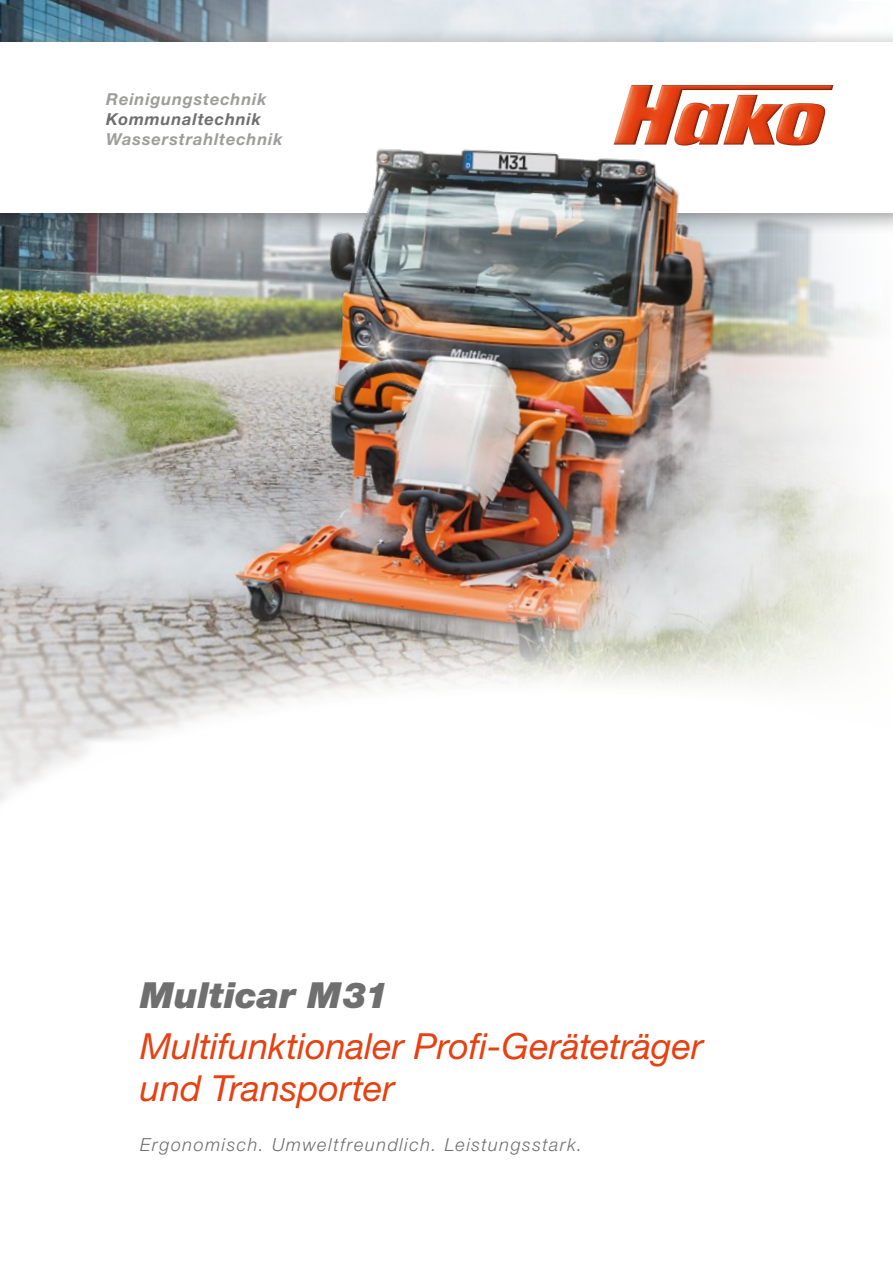
<style>
.page{position:relative;width:893px;height:1263px;background:#fff}
.page>*{position:absolute;margin:0;border:0;box-sizing:border-box;transform-origin:0 0}
.t1{font:italic 36px/42px "Helvetica Neue LT Std";letter-spacing:-.005em;color:#e74011}
.t2{font:italic 900 36px "Helvetica Neue LT Std";color:#706f6f}
.t3{font:italic 300 18px "Helvetica Neue LT Std";letter-spacing:.085em;color:#706f6f}
.t4{font:italic 700 16.5px "Helvetica Neue LT Std";letter-spacing:.05em;color:#9d9d9c}
.t5{font:italic 700 16.5px "Helvetica Neue LT Std";letter-spacing:.05em;color:#706f6f}
</style>
<div class="page">
<img style="left:0;top:0;width:840px;height:541px">
<img style="left:0;top:541px;width:875px;height:261px">
<div style="left:0;top:28px;width:893px;height:208px;background:#000;opacity:.4"></div>
<div style="left:0;top:43px;width:893px;height:170px;background:#fff"></div>
<img style="left:629px;top:85px;width:204px;height:6px">
<img style="left:247px;top:91px;width:646px;height:490px">
<p class="t4" style="left:106px;top:89px;width:162px">Reinigungstechnik</p>
<p class="t5" style="left:106px;top:109px;width:156px">Kommunaltechnik</p>
<p class="t4" style="left:106px;top:128px;width:178px">Wasserstrahltechnik</p>
<p class="t2" style="left:140px;top:973px;width:250px">Multicar M31</p>
<p class="t1" style="left:140px;top:1024px;width:564px">Multifunktionaler Profi-Geräteträger und Transporter</p>
<p class="t3" style="left:140px;top:1134px;width:443px">Ergonomisch. Umweltfreundlich. Leistungsstark.</p>
</div>
